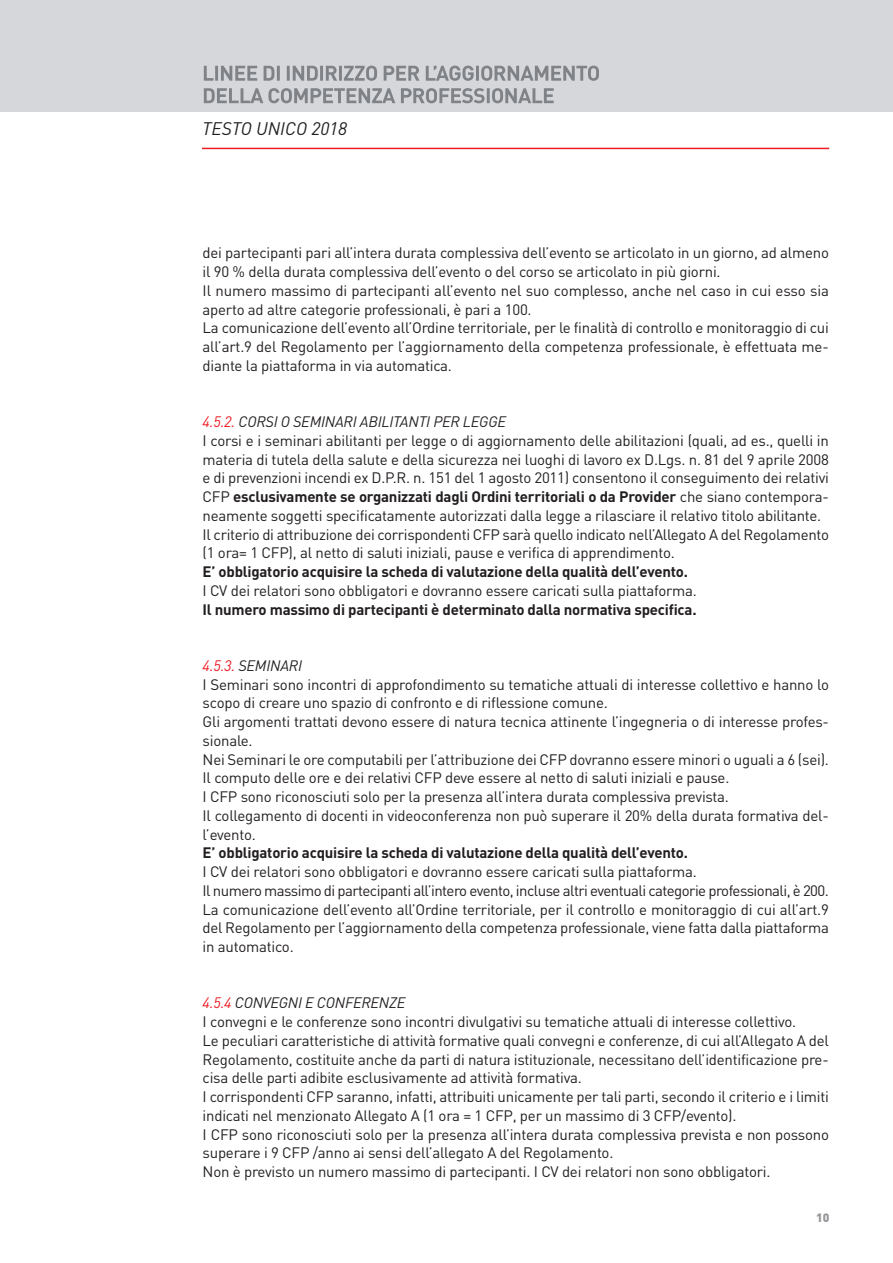
<style>
.page{position:relative;width:893px;height:1263px;background:#fff}
.page>*{position:absolute;margin:0;border:0;box-sizing:border-box;transform-origin:0 0}
.t1{font:italic 18px "DIN";color:#231f20}
.t2{font:15px/18.8px "DIN";letter-spacing:-.015em;color:#231f20}
.t3{font:700 15px "DIN";letter-spacing:-.015em;color:#231f20}
.t4{font:900 12px "DIN";color:#939598}
.s1{font-style:italic;color:#ee1d23}
.s2{font-style:italic}
.s3{font-weight:700}
</style>
<div class="page">
<div style="left:0;top:0;width:893px;height:111px;background:#d6d7db"></div>
<svg style="left:204px;top:66px;width:270px;height:15px"></svg>
<svg style="left:204px;top:88px;width:269px;height:15px"></svg>
<hr style="left:202px;top:148px;width:627px;height:1px;background:#ee1d23">
<p class="t1" style="left:202px;top:122px;width:147px">TESTO UNICO 2018</p>
<p class="t2" style="left:203px;top:245px;width:628px">dei partecipanti pari all’intera durata complessiva dell’evento se articolato in un giorno, ad almeno il 90 % della durata complessiva dell’evento o del corso se articolato in più giorni.<br>Il numero massimo di partecipanti all’evento nel suo complesso, anche nel caso in cui esso sia aperto ad altre categorie professionali, è pari a 100.<br>La comunicazione dell’evento all’Ordine territoriale, per le finalità di controllo e monitoraggio di cui all’art.9 del Regolamento per l’aggiornamento della competenza professionale, è effettuata me&shy;diante la piattaforma in via automatica.</p>
<p class="t2" style="left:203px;top:414px;width:628px"><span class="s1">4.5.2.</span> <span class="s2">CORSI O SEMINARI ABILITANTI PER LEGGE<br></span>I corsi e i seminari abilitanti per legge o di aggiornamento delle abilitazioni (quali, ad es., quelli in materia di tutela della salute e della sicurezza nei luoghi di lavoro ex D.Lgs. n. 81 del 9 aprile 2008 e di prevenzioni incendi ex D.P.R. n. 151 del 1 agosto 2011) consentono il conseguimento dei relativi CFP <span class="s3">esclusivamente se organizzati dagli Ordini territoriali o da Provider</span> che siano contempora&shy;neamente soggetti specificatamente autorizzati dalla legge a rilasciare il relativo titolo abilitante.<br>Il criterio di attribuzione dei corrispondenti CFP sarà quello indicato nell’Allegato A del Regolamento (1 ora= 1 CFP), al netto di saluti iniziali, pause e verifica di apprendimento.</p>
<p class="t3" style="left:203px;top:566px;width:487px">E’ obbligatorio acquisire la scheda di valutazione della qualità dell’evento.</p>
<p class="t2" style="left:203px;top:583px;width:496px">I CV dei relatori sono obbligatori e dovranno essere caricati sulla piattaforma.</p>
<p class="t3" style="left:203px;top:604px;width:495px">Il numero massimo di partecipanti è determinato dalla normativa specifica.</p>
<p class="t2" style="left:203px;top:658px;width:628px"><span class="s1">4.5.3.</span> <span class="s2">SEMINARI<br></span>I Seminari sono incontri di approfondimento su tematiche attuali di interesse collettivo e hanno lo scopo di creare uno spazio di confronto e di riflessione comune.<br>Gli argomenti trattati devono essere di natura tecnica attinente l’ingegneria o di interesse profes&shy;sionale.<br>Nei Seminari le ore computabili per l’attribuzione dei CFP dovranno essere minori o uguali a 6 (sei).<br>Il computo delle ore e dei relativi CFP deve essere al netto di saluti iniziali e pause.<br>I CFP sono riconosciuti solo per la presenza all’intera durata complessiva prevista.<br>Il collegamento di docenti in videoconferenza non può superare il 20% della durata formativa del&shy;l’evento.</p>
<p class="t3" style="left:203px;top:848px;width:487px">E’ obbligatorio acquisire la scheda di valutazione della qualità dell’evento.</p>
<p class="t2" style="left:203px;top:864px;width:628px">I CV dei relatori sono obbligatori e dovranno essere caricati sulla piattaforma.<br>Il numero massimo di partecipanti all’intero evento, incluse altri eventuali categorie professionali, è 200.<br>La comunicazione dell’evento all’Ordine territoriale, per il controllo e monitoraggio di cui all’art.9 del Regolamento per l’aggiornamento della competenza professionale, viene fatta dalla piattaforma in automatico.</p>
<p class="t2" style="left:203px;top:995px;width:628px"><span class="s1">4.5.4</span> <span class="s2">CONVEGNI E CONFERENZE<br></span>I convegni e le conferenze sono incontri divulgativi su tematiche attuali di interesse collettivo.<br>Le peculiari caratteristiche di attività formative quali convegni e conferenze, di cui all’Allegato A del Regolamento, costituite anche da parti di natura istituzionale, necessitano dell’identificazione pre&shy;cisa delle parti adibite esclusivamente ad attività formativa.<br>I corrispondenti CFP saranno, infatti, attribuiti unicamente per tali parti, secondo il criterio e i limiti indicati nel menzionato Allegato A (1 ora = 1 CFP, per un massimo di 3 CFP/evento).<br>I CFP sono riconosciuti solo per la presenza all’intera durata complessiva prevista e non possono superare i 9 CFP /anno ai sensi dell’allegato A del Regolamento.<br>Non è previsto un numero massimo di partecipanti. I CV dei relatori non sono obbligatori.</p>
<p class="t4" style="left:816px;top:1213px;width:15px">10</p>
</div>
